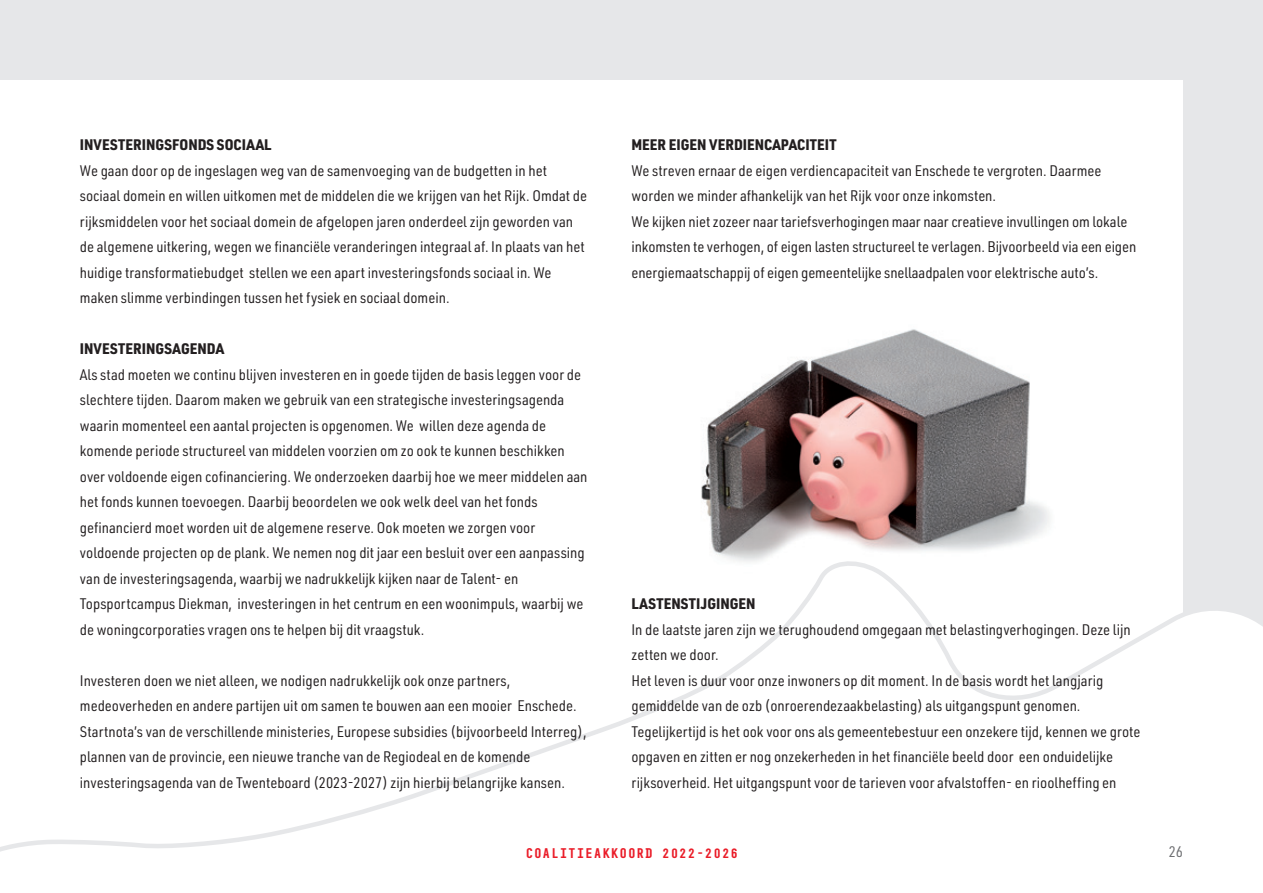
<style>
.page{position:relative;width:1263px;height:893px;background:#fff}
.page>*{position:absolute;margin:0;border:0;box-sizing:border-box;transform-origin:0 0}
.t1{font:15px/25.5px "URWDIN Semi Cond";color:#231f20}
.t2{font:900 15px "URWDIN Semi Cond";color:#231f20}
.t3{font:15px "URWDIN Semi Cond";color:#6c6d70}
.t4{font:700 12.75px "BC Sklonar";letter-spacing:.12em;color:#ea1c28}
</style>
<div class="page">
<div style="left:0;top:0;width:1263px;height:556px;background:#e6e7e9"></div>
<div style="left:0;top:80px;width:1183px;height:733px;background:#fff"></div>
<svg style="left:0;top:556px;width:1263px;height:296px"></svg>
<img style="left:694px;top:329px;width:377px;height:251px">
<p class="t2" style="left:80px;top:134px;width:193px">INVESTERINGSFONDS SOCIAAL</p>
<p class="t1" style="left:80px;top:157px;width:509px">We gaan door op de ingeslagen weg van de samenvoeging van de budgetten in het sociaal domein en willen uitkomen met de middelen die we krijgen van het Rijk. Omdat de rijksmiddelen voor het sociaal domein de afgelopen jaren onderdeel zijn geworden van de algemene uitkering, wegen we financiële veranderingen integraal af. In plaats van het huidige transformatiebudget stellen we een apart investeringsfonds sociaal in. We maken slimme verbindingen tussen het fysiek en sociaal domein.</p>
<p class="t2" style="left:80px;top:338px;width:146px">INVESTERINGSAGENDA</p>
<p class="t1" style="left:80px;top:361px;width:509px">Als stad moeten we continu blijven investeren en in goede tijden de basis leggen voor de slechtere tijden. Daarom maken we gebruik van een strategische investeringsagenda waarin momenteel een aantal projecten is opgenomen. We willen deze agenda de komende periode structureel van middelen voorzien om zo ook te kunnen beschikken over voldoende eigen cofinanciering. We onderzoeken daarbij hoe we meer middelen aan het fonds kunnen toevoegen. Daarbij beoordelen we ook welk deel van het fonds gefinancierd moet worden uit de algemene reserve. Ook moeten we zorgen voor voldoende projecten op de plank. We nemen nog dit jaar een besluit over een aanpassing van de investeringsagenda, waarbij we nadrukkelijk kijken naar de Talent- en Topsportcampus Diekman, investeringen in het centrum en een woonimpuls, waarbij we de woningcorporaties vragen ons te helpen bij dit vraagstuk.</p>
<p class="t1" style="left:80px;top:667px;width:508px">Investeren doen we niet alleen, we nodigen nadrukkelijk ook onze partners, medeoverheden en andere partijen uit om samen te bouwen aan een mooier Enschede.<br>Startnota’s van de verschillende ministeries, Europese subsidies (bijvoorbeeld Interreg), plannen van de provincie, een nieuwe tranche van de Regiodeal en de komende investeringsagenda van de Twenteboard (2023-2027) zijn hierbij belangrijke kansen.</p>
<p class="t2" style="left:631px;top:134px;width:207px">MEER EIGEN VERDIENCAPACITEIT</p>
<p class="t1" style="left:631px;top:157px;width:506px">We streven ernaar de eigen verdiencapaciteit van Enschede te vergroten. Daarmee worden we minder afhankelijk van het Rijk voor onze inkomsten.<br>We kijken niet zozeer naar tariefsverhogingen maar naar creatieve invullingen om lokale inkomsten te verhogen, of eigen lasten structureel te verlagen. Bijvoorbeeld via een eigen energiemaatschappij of eigen gemeentelijke snellaadpalen voor elektrische auto’s.</p>
<p class="t2" style="left:631px;top:593px;width:125px">LASTENSTIJGINGEN</p>
<p class="t1" style="left:631px;top:616px;width:510px">In de laatste jaren zijn we terughoudend omgegaan met belastingverhogingen. Deze lijn zetten we door.<br>Het leven is duur voor onze inwoners op dit moment. In de basis wordt het langjarig gemiddelde van de ozb (onroerendezaakbelasting) als uitgangspunt genomen.<br>Tegelijkertijd is het ook voor ons als gemeentebestuur een onzekere tijd, kennen we grote opgaven en zitten er nog onzekerheden in het financiële beeld door een onduidelijke rijksoverheid. Het uitgangspunt voor de tarieven voor afvalstoffen- en rioolheffing en</p>
<p class="t4" style="left:526px;top:845px;width:214px">COALITIEAKKOORD 2022-2026</p>
<p class="t3" style="left:1169px;top:842px;width:16px">26</p>
</div>
